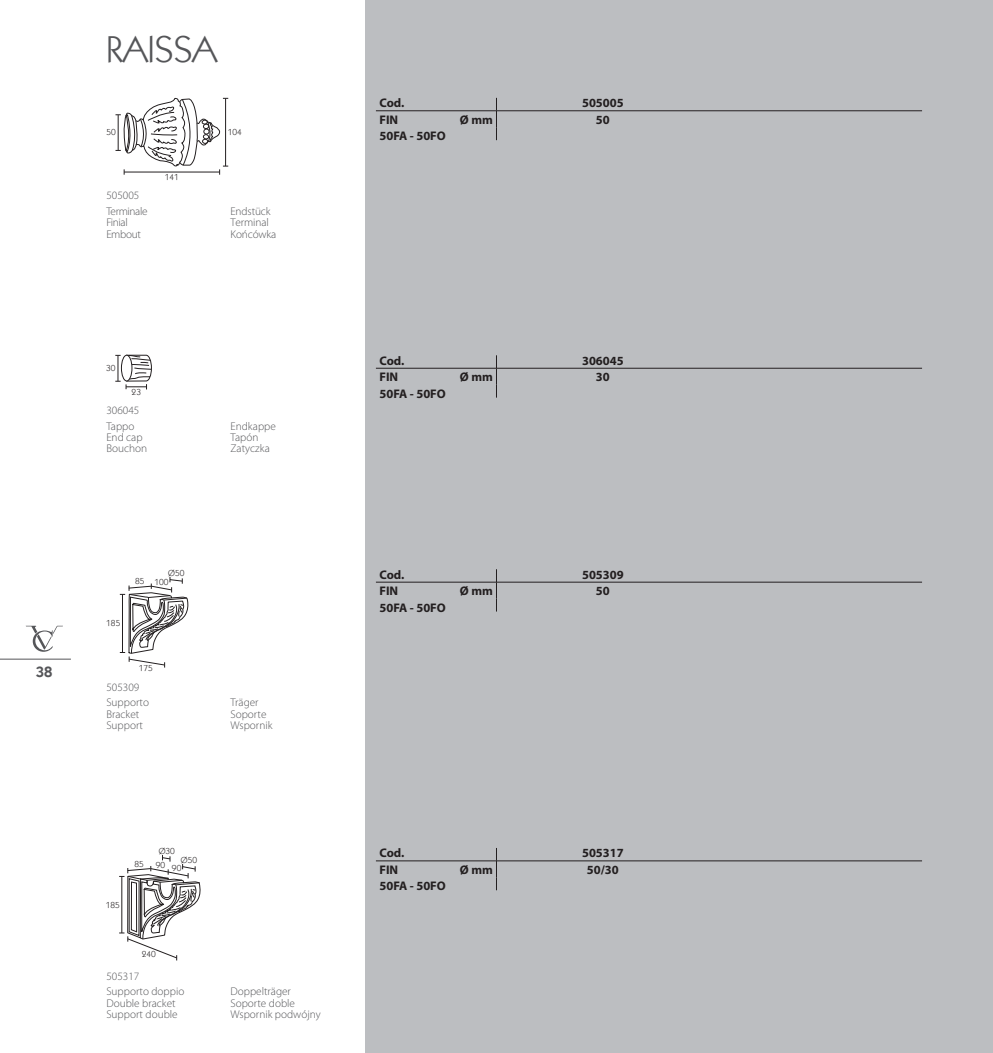
<style>
.page{position:relative;width:993px;height:1053px;background:#fff}
.page>*{position:absolute;margin:0;border:0;box-sizing:border-box;transform-origin:0 0}
.t1{font:37.5px "Kabel IT Cby BT";color:#555659}
.t2{font:600 15px "Kabel IT Cby BT";color:#555659}
.t3{font:700 12.5px "Myriad Pro";color:#231f20}
.t4{font:300 11.25px/11.2px "Myriad Pro";color:#555659}
.t5{font:300 11.25px/15.5px "Myriad Pro";letter-spacing:-.03em;color:#555659}
.t6{font:8.75px "Kabel IT Cby BT";color:#231f20}
</style>
<div class="page">
<div style="left:365px;top:0;width:627px;height:1052px;background:#bcbec1"></div>
<svg style="left:26px;top:625px;width:37px;height:26px"></svg>
<hr style="left:0;top:658px;width:71px;height:1px;background:#555659">
<hr style="left:376px;top:111px;width:120px;height:1px;background:#231f20">
<svg style="left:496px;top:98px;width:1px;height:42px"></svg>
<hr style="left:496px;top:111px;width:425px;height:1px;background:#231f20">
<hr style="left:376px;top:368px;width:120px;height:1px;background:#231f20">
<svg style="left:496px;top:355px;width:1px;height:42px"></svg>
<hr style="left:496px;top:368px;width:425px;height:1px;background:#231f20">
<hr style="left:376px;top:582px;width:120px;height:1px;background:#231f20">
<svg style="left:496px;top:569px;width:1px;height:42px"></svg>
<hr style="left:496px;top:582px;width:425px;height:1px;background:#231f20">
<hr style="left:376px;top:860px;width:120px;height:1px;background:#231f20">
<svg style="left:496px;top:848px;width:1px;height:42px"></svg>
<hr style="left:496px;top:860px;width:425px;height:1px;background:#231f20">
<svg style="left:115px;top:98px;width:113px;height:77px"></svg>
<svg style="left:115px;top:354px;width:73px;height:313px"></svg>
<svg style="left:119px;top:855px;width:82px;height:105px"></svg>
<h2 class="t2" style="left:36px;top:662px;width:18px">38</h2>
<h1 class="t1" style="left:106px;top:26px;width:112px">RAISSA</h1>
<p class="t6" style="left:106px;top:127px;width:11px">50</p>
<p class="t6" style="left:165px;top:172px;width:16px">141</p>
<p class="t6" style="left:228px;top:127px;width:16px">104</p>
<p class="t5" style="left:106px;top:189px;width:43px">505005<br>Terminale</p>
<p class="t5" style="left:106px;top:218px;width:36px;line-height:11.2px">Finial<br>Embout</p>
<p class="t4" style="left:230px;top:207px;width:47px">Endstück<br>Terminal<br>Końcówka</p>
<p class="t6" style="left:106px;top:363px;width:11px">30</p>
<p class="t6" style="left:132px;top:387px;width:11px">23</p>
<p class="t4" style="left:106px;top:404px;width:34px;line-height:15.5px">306045<br>Tappo</p>
<p class="t4" style="left:106px;top:433px;width:42px">End cap<br>Bouchon</p>
<p class="t4" style="left:230px;top:421px;width:47px">Endkappe<br>Tapón<br>Zatyczka</p>
<p class="t6" style="left:106px;top:617px;width:16px">185</p>
<p class="t6" style="left:135px;top:575px;width:11px">85</p>
<p class="t6" style="left:168px;top:567px;width:18px">Ø50</p>
<p class="t6" style="left:154px;top:576px;width:16px">100</p>
<p class="t6" style="left:139px;top:662px;width:16px">175</p>
<p class="t4" style="left:106px;top:680px;width:44px;line-height:15.5px">505309<br>Supporto</p>
<p class="t4" style="left:106px;top:709px;width:38px">Bracket<br>Support</p>
<p class="t4" style="left:230px;top:698px;width:43px">Träger<br>Soporte<br>Wspornik</p>
<p class="t6" style="left:106px;top:899px;width:16px">185</p>
<p class="t6" style="left:159px;top:845px;width:18px">Ø30</p>
<p class="t6" style="left:181px;top:854px;width:18px">Ø50</p>
<p class="t6" style="left:134px;top:858px;width:11px">85</p>
<p class="t6" style="left:156px;top:859px;width:11px">90</p>
<p class="t6" style="left:172px;top:862px;width:11px">90</p>
<p class="t6" style="left:142px;top:948px;width:16px">240</p>
<p class="t4" style="left:106px;top:969px;width:79px;line-height:15.5px">505317<br>Supporto doppio</p>
<p class="t4" style="left:106px;top:998px;width:73px">Double bracket<br>Support double</p>
<p class="t4" style="left:230px;top:987px;width:92px">Doppelträger<br>Soporte doble<br>Wspornik podwójny</p>
<p class="t3" style="left:379px;top:96px;width:27px">Cod.</p>
<p class="t3" style="left:582px;top:96px;width:43px">505005</p>
<p class="t3" style="left:379px;top:112px;width:20px">FIN</p>
<p class="t3" style="left:460px;top:112px;width:34px">Ø mm</p>
<p class="t3" style="left:595px;top:112px;width:15px">50</p>
<p class="t3" style="left:379px;top:128px;width:68px">50FA - 50FO</p>
<p class="t3" style="left:379px;top:353px;width:27px">Cod.</p>
<p class="t3" style="left:582px;top:353px;width:43px">306045</p>
<p class="t3" style="left:379px;top:369px;width:20px">FIN</p>
<p class="t3" style="left:460px;top:369px;width:34px">Ø mm</p>
<p class="t3" style="left:595px;top:369px;width:15px">30</p>
<p class="t3" style="left:379px;top:386px;width:68px">50FA - 50FO</p>
<p class="t3" style="left:379px;top:567px;width:27px">Cod.</p>
<p class="t3" style="left:582px;top:567px;width:43px">505309</p>
<p class="t3" style="left:379px;top:583px;width:20px">FIN</p>
<p class="t3" style="left:460px;top:583px;width:34px">Ø mm</p>
<p class="t3" style="left:595px;top:583px;width:15px">50</p>
<p class="t3" style="left:379px;top:600px;width:68px">50FA - 50FO</p>
<p class="t3" style="left:379px;top:845px;width:27px">Cod.</p>
<p class="t3" style="left:582px;top:845px;width:43px">505317</p>
<p class="t3" style="left:379px;top:862px;width:20px">FIN</p>
<p class="t3" style="left:460px;top:862px;width:34px">Ø mm</p>
<p class="t3" style="left:586px;top:862px;width:33px">50/30</p>
<p class="t3" style="left:379px;top:878px;width:68px">50FA - 50FO</p>
</div>
